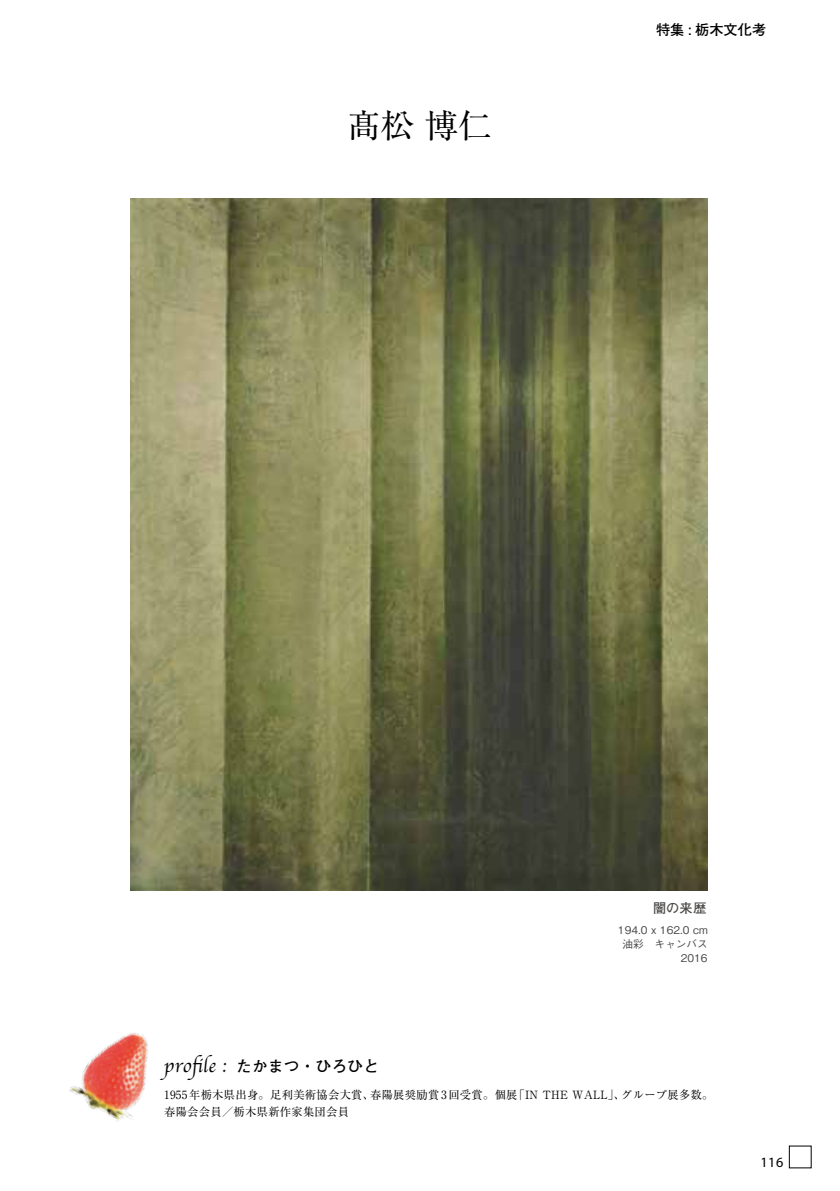
<style>
.page{position:relative;width:840px;height:1191px;background:#fff}
.page>*{position:absolute;margin:0;border:0;box-sizing:border-box;transform-origin:0 0}
.t1{font:33.4px "Ryumin Pro";color:#000}
.t2{font:700 15.6px "Futo Go B101 Pro";letter-spacing:.02em;color:#000}
.t3{font:700 14.2px "Futo Go B101 Pro";color:#000}
.t4{font:14.2px "Myriad";color:#000}
.t5{font:700 13.2px "Futo Go B101 Pro";color:#4c4948}
.t6{font:11.4px/17px "Ryumin Pro";letter-spacing:.02em;color:#000}
.t7{font:500 10.6px/13.8px "Gothic BBB Pro";color:#4c4948;text-align:right}
.s1{font-family:"Apple Chancery";font-weight:400;font-size:19.8px}
</style>
<div class="page">
<img style="left:69px;top:1033px;width:79px;height:88px">
<img style="left:130px;top:198px;width:577px;height:692px">
<h1 class="t1" style="left:347px;top:99px;width:146px">髙松 博仁</h1>
<p class="t3" style="left:655px;top:18px;width:111px">特集 : 栃木文化考</p>
<p class="t5" style="left:653px;top:897px;width:55px">闇の来歴</p>
<p class="t7" style="left:617px;top:921px;width:91px">194.0 x 162.0 cm油彩　キャンバス<br>2016</p>
<h2 class="t2" style="left:164px;top:1053px;width:216px"><span class="s1">profile :</span> たかまつ・ひろひと</h2>
<p class="t6" style="left:164px;top:1085px;width:550px">1955年栃木県出身。足利美術協会大賞、春陽展奨励賞3回受賞。個展「IN THE WALL」、グループ展多数。春陽会会員／栃木県新作家集団会員</p>
<p class="t4" style="left:760px;top:1155px;width:24px">116</p>
</div>
